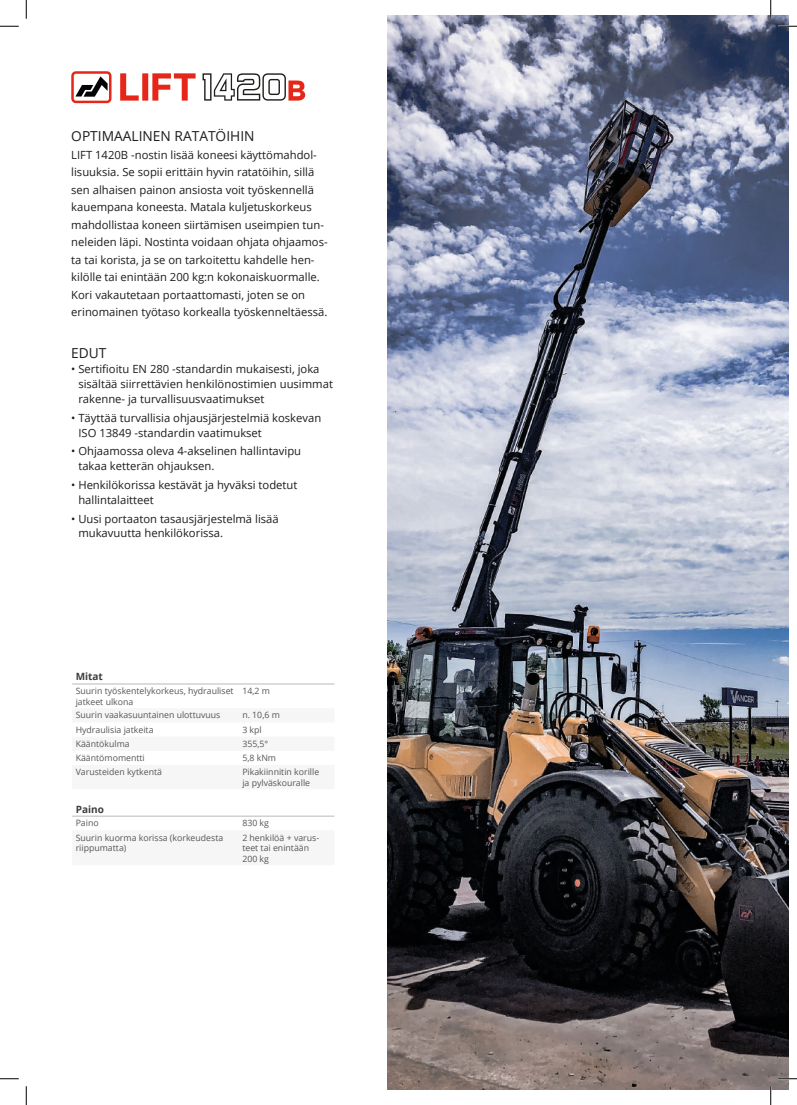
<style>
.page{position:relative;width:797px;height:1105px;background:#fff}
.page>*{position:absolute;margin:0;border:0;box-sizing:border-box;transform-origin:0 0}
.t1{font:13.75px "Open Sans";color:#1d1d1b}
.t2{font:11.25px/17.5px "Open Sans";color:#1d1d1b}
.t3{font:700 10px "Open Sans";color:#3d3d3c}
.t4{font:8.75px/10.5px "Open Sans";color:#575756}
</style>
<div class="page">
<img style="left:388px;top:16px;width:400px;height:1073px">
<svg style="left:120px;top:73px;width:75px;height:28px"></svg>
<svg style="left:71px;top:71px;width:40px;height:32px"></svg>
<div style="left:74px;top:74px;width:35px;height:27px;background:#fff;border-radius:2px"></div>
<svg style="left:75px;top:76px;width:33px;height:21px"></svg>
<svg style="left:202px;top:73px;width:103px;height:28px"></svg>
<hr style="left:72px;top:683px;width:167px;height:2px;background:#c7c7c6">
<hr style="left:239px;top:683px;width:95px;height:2px;background:#c7c7c6">
<hr style="left:72px;top:815px;width:167px;height:2px;background:#c7c7c6">
<hr style="left:239px;top:815px;width:95px;height:2px;background:#c7c7c6">
<svg style="left:0;top:25px;width:19px;height:2px"></svg>
<svg style="left:778px;top:25px;width:19px;height:2px"></svg>
<svg style="left:0;top:1078px;width:19px;height:1px"></svg>
<svg style="left:778px;top:1078px;width:19px;height:1px"></svg>
<svg style="left:25px;top:0;width:2px;height:19px"></svg>
<svg style="left:25px;top:1086px;width:2px;height:19px"></svg>
<svg style="left:770px;top:0;width:1px;height:19px"></svg>
<svg style="left:770px;top:1086px;width:1px;height:19px"></svg>
<p class="t1" style="left:71px;top:127px;width:185px">OPTIMAALINEN RATATÖIHIN</p>
<p class="t2" style="left:71px;top:146px;width:258px">LIFT 1420B -nostin lisää koneesi käyttömahdol&shy;lisuuksia. Se sopii erittäin hyvin ratatöihin, sillä sen alhaisen painon ansiosta voit työskennellä kauempana koneesta. Matala kuljetuskorkeus mahdollistaa koneen siirtämisen useimpien tun&shy;neleiden läpi. Nostinta voidaan ohjata ohjaamos&shy;ta tai korista, ja se on tarkoitettu kahdelle hen&shy;kilölle tai enintään 200 kg:n kokonaiskuormalle.<br>Kori vakautetaan portaattomasti, joten se on erinomainen työtaso korkealla työskenneltäessä.</p>
<p class="t1" style="left:71px;top:344px;width:37px">EDUT</p>
<p class="t2" style="left:78px;top:361px;width:256px;line-height:15px;text-indent:-7px">• Sertifioitu EN 280 -standardin mukaisesti, joka sisältää siirrettävien henkilönostimien uusimmat rakenne- ja turvallisuusvaatimukset</p>
<p class="t2" style="left:78px;top:410px;width:244px;line-height:15px;text-indent:-7px">• Täyttää turvallisia ohjausjärjestelmiä koskevan<br>ISO 13849 -standardin vaatimukset</p>
<p class="t2" style="left:78px;top:443px;width:224px;line-height:15px;text-indent:-7px">• Ohjaamossa oleva 4-akselinen hallintavipu takaa ketterän ohjauksen.</p>
<p class="t2" style="left:78px;top:477px;width:220px;line-height:15px;text-indent:-7px">• Henkilökorissa kestävät ja hyväksi todetut hallintalaitteet</p>
<p class="t2" style="left:78px;top:511px;width:202px;line-height:15px;text-indent:-7px">• Uusi portaaton tasausjärjestelmä lisää mukavuutta henkilökorissa.</p>
<p class="t3" style="left:76px;top:670px;width:29px">Mitat</p>
<p class="t4" style="left:76px;top:685px;width:159px">Suurin työskentelykorkeus, hydrauliset jatkeet ulkona</p>
<p class="t4" style="left:242px;top:685px;width:29px">14,2 m</p>
<p class="t4" style="left:76px;top:710px;width:146px">Suurin vaakasuuntainen ulottuvuus</p>
<p class="t4" style="left:242px;top:710px;width:39px">n. 10,6 m</p>
<p class="t4" style="left:76px;top:724px;width:79px">Hydraulisia jatkeita</p>
<p class="t4" style="left:242px;top:724px;width:21px">3 kpl</p>
<p class="t4" style="left:76px;top:738px;width:56px">Kääntökulma</p>
<p class="t4" style="left:242px;top:738px;width:27px">355,5°</p>
<p class="t4" style="left:76px;top:752px;width:71px">Kääntömomentti</p>
<p class="t4" style="left:242px;top:752px;width:35px">5,8 kNm</p>
<p class="t4" style="left:76px;top:766px;width:88px">Varusteiden kytkentä</p>
<p class="t4" style="left:242px;top:766px;width:78px">Pikakiinnitin korille ja pylväskouralle</p>
<p class="t3" style="left:76px;top:802px;width:30px">Paino</p>
<p class="t4" style="left:76px;top:818px;width:25px">Paino</p>
<p class="t4" style="left:242px;top:818px;width:28px">830 kg</p>
<p class="t4" style="left:76px;top:832px;width:149px">Suurin kuorma korissa (korkeudesta riippumatta)</p>
<p class="t4" style="left:242px;top:832px;width:78px">2 henkilöä + varus&shy;teet tai enintään<br>200 kg</p>
</div>
